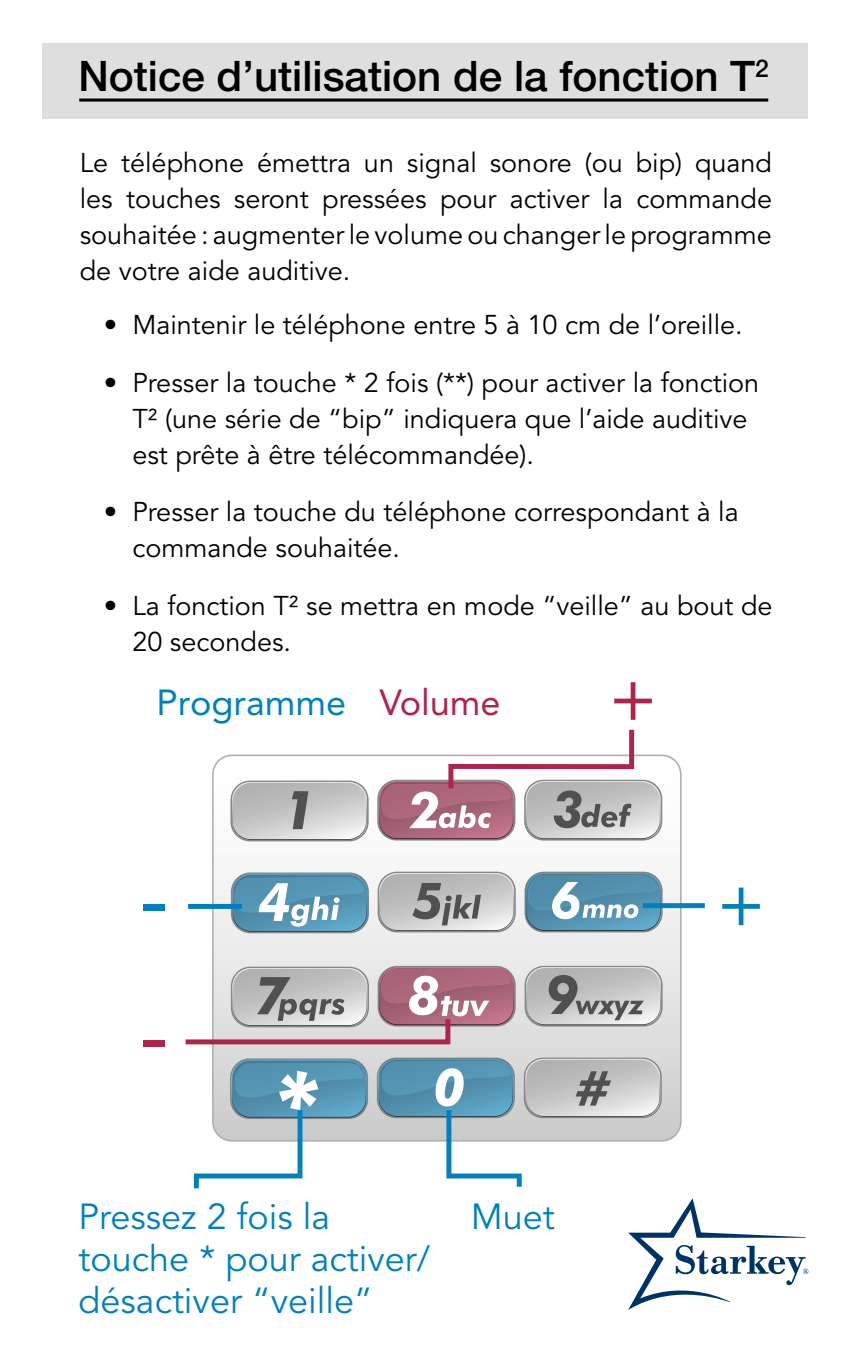
<style>
.page{position:relative;width:851px;height:1361px;background:#fff}
.page>*{position:absolute;margin:0;border:0;box-sizing:border-box;transform-origin:0 0}
.t1{font:86.4px "Avenir LT Std";color:#0080bd}
.t2{font:86.4px "Avenir LT Std";color:#af234c}
.t3{font:72px "Avenir LT Std";color:#0080bd}
.t4{font:72px "Avenir LT Std";color:#af234c}
.t5{font:500 42px "Helvetica Neue LT Std";color:#000}
.t6{font:36px/42px "Avenir LT Std";color:#0080bd}
.t7{font:36px "Avenir LT Std";color:#0080bd}
.t8{font:36px "Avenir LT Std";color:#af234c}
.t9{font:27px/36px "Avenir LT Std";color:#000}
</style>
<div class="page">
<div style="left:43px;top:43px;width:765px;height:76px;background:#dededf"></div>
<hr style="left:79px;top:99px;width:689px;height:3px;background:#000">
<svg style="left:215px;top:757px;width:465px;height:384px"></svg>
<svg style="left:377px;top:871px;width:138px;height:61px;background:#b6b6b7"></svg>
<svg style="left:230px;top:780px;width:138px;height:61px;background:#c1c1c1"></svg>
<svg style="left:524px;top:966px;width:138px;height:60px;background:#b3b3b3"></svg>
<svg style="left:231px;top:872px;width:138px;height:61px;background:#76a5bc"></svg>
<svg style="left:524px;top:871px;width:138px;height:61px;background:#72a2b9"></svg>
<svg style="left:377px;top:729px;width:285px;height:111px"></svg>
<div style="left:188px;top:904px;width:54px;height:5px;background:#0080bd"></div>
<div style="left:642px;top:903px;width:62px;height:5px;background:#0080bd"></div>
<svg style="left:193px;top:1058px;width:175px;height:131px"></svg>
<svg style="left:377px;top:1057px;width:284px;height:130px"></svg>
<svg style="left:185px;top:966px;width:330px;height:81px;background:#c5adb4"></svg>
<svg style="left:628px;top:1198px;width:180px;height:112px"></svg>
<h3 class="t5" style="left:78px;top:51px;width:691px">Notice d’utilisation de la fonction T<sup>2</sup></h3>
<p class="t9" style="left:80px;top:146px;width:693px;text-align:justify">Le téléphone émettra un signal sonore (ou bip) quand les touches seront pressées pour activer la commande souhaitée : augmenter le volume ou changer le programme de votre aide auditive.</p>
<p class="t9" style="left:104px;top:307px;width:640px">• Maintenir le téléphone entre 5 à 10 cm de l’oreille.</p>
<p class="t9" style="left:132px;top:365px;width:628px;text-indent:-29px">• Presser la touche * 2 fois (**) pour activer la fonction<br>T² (une série de “bip” indiquera que l’aide auditive est prête à être télécommandée).</p>
<p class="t9" style="left:132px;top:494px;width:608px;text-indent:-29px">• Presser la touche du téléphone correspondant à la commande souhaitée.</p>
<p class="t9" style="left:132px;top:588px;width:641px;text-indent:-29px">• La fonction T² se mettra en mode “veille” au bout de<br>20 secondes.</p>
<h3 class="t7" style="left:157px;top:682px;width:191px">Programme</h3>
<h2 class="t4" style="left:609px;top:656px;width:49px">+</h2>
<h3 class="t8" style="left:380px;top:682px;width:122px">Volume</h3>
<h1 class="t1" style="left:140px;top:848px;width:30px">-</h1>
<h1 class="t2" style="left:140px;top:983px;width:30px">-</h1>
<h3 class="t6" style="left:79px;top:1196px;width:353px">Pressez 2 fois la touche * pour activer/ désactiver “veille”</h3>
<h3 class="t6" style="left:470px;top:1196px;width:86px">Muet</h3>
<h2 class="t3" style="left:717px;top:861px;width:49px">+</h2>
</div>
